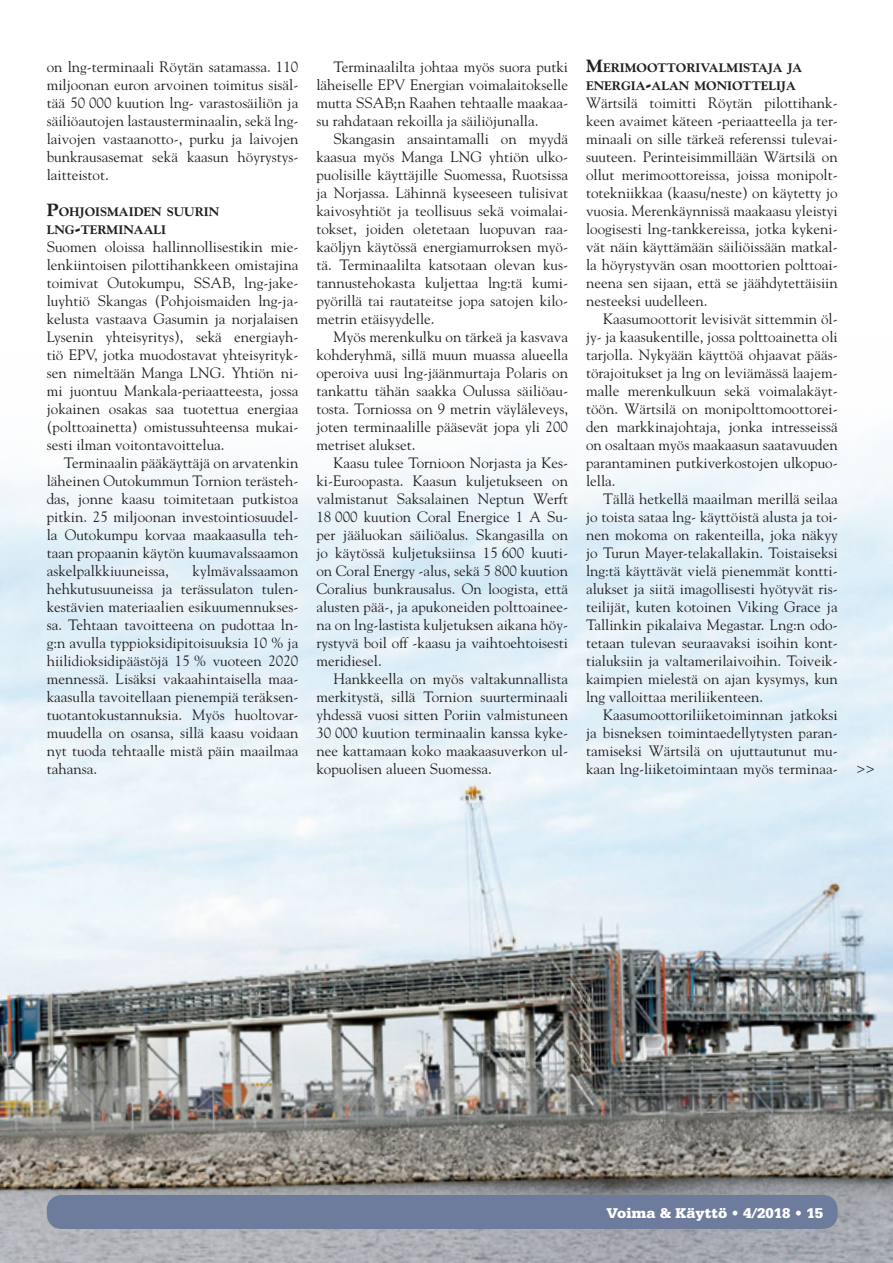
<style>
.page{position:relative;width:893px;height:1263px;background:#fff}
.page>*{position:absolute;margin:0;border:0;box-sizing:border-box;transform-origin:0 0}
.t1{font:15px/18px "Goudy";color:#231f20;text-align:justify}
.t2{font:900 15px "Serifa";color:#fff}
.t3{font:800 12.6px/18px "Goudy";color:#231f20}
.s1{font-size:18px}
</style>
<div class="page">
<img style="left:0;top:442px;width:893px;height:821px">
<div style="left:47px;top:1195px;width:791px;height:34px;background:#6d7b9c;border-radius:15px"></div>
<p class="t1" style="left:47px;top:57px;width:253px">on lng-terminaali Röytän satamassa. 110 miljoonan euron arvoinen toimitus sisäl&shy;tää 50 000 kuution lng- varastosäiliön ja säiliöautojen lastausterminaalin, sekä lng&shy;laivojen vastaanotto-, purku ja laivojen bunkrausasemat sekä kaasun höyrystys&shy;laitteistot.</p>
<p class="t3" style="left:47px;top:203px;width:174px"><span class="s1">P</span>OHJOISMAIDEN SUURIN<br>LNG<span class="s1">-</span>TERMINAALI</p>
<p class="t1" style="left:47px;top:237px;width:253px">Suomen oloissa hallinnollisestikin mie&shy;lenkiintoisen pilottihankkeen omistajina toimivat Outokumpu, SSAB, lng-jake&shy;luyhtiö Skangas (Pohjoismaiden lng-ja&shy;kelusta vastaava Gasumin ja norjalaisen Lysenin yhteisyritys), sekä energiayh&shy;tiö EPV, jotka muodostavat yhteisyrityk&shy;sen nimeltään Manga LNG. Yhtiön ni&shy;mi juontuu Mankala-periaatteesta, jossa jokainen osakas saa tuotettua energiaa (polttoainetta) omistussuhteensa mukai&shy;sesti ilman voitontavoittelua.</p>
<p class="t1" style="left:47px;top:453px;width:253px;text-indent:17px">Terminaalin pääkäyttäjä on arvatenkin läheinen Outokummun Tornion terästeh&shy;das, jonne kaasu toimitetaan putkistoa pitkin. 25 miljoonan investointiosuudel&shy;la Outokumpu korvaa maakaasulla teh&shy;taan propaanin käytön kuumavalssaamon askelpalkkiuuneissa,</p>
<p class="t1" style="left:47px;top:561px;width:253px;text-indent:146px">kylmävalssaamon hehkutusuuneissa ja terässulaton tulen&shy;kestävien materiaalien esikuumennukses&shy;sa. Tehtaan tavoitteena on pudottaa ln&shy;g:n avulla typpioksidipitoisuuksia 10 % ja hiilidioksidipäästöjä 15 % vuoteen 2020 mennessä. Lisäksi vakaahintaisella maa&shy;kaasulla tavoitellaan pienempiä teräksen&shy;tuotantokustannuksia. Myös huoltovar&shy;muudella on osansa, sillä kaasu voidaan nyt tuoda tehtaalle mistä päin maailmaa tahansa.</p>
<p class="t1" style="left:316px;top:57px;width:253px;text-indent:17px">Terminaalilta johtaa myös suora putki läheiselle EPV Energian voimalaitokselle mutta SSAB;n Raahen tehtaalle maakaa&shy;su rahdataan rekoilla ja säiliöjunalla.</p>
<p class="t1" style="left:316px;top:129px;width:253px;text-indent:17px">Skangasin ansaintamalli on myydä kaasua myös Manga LNG yhtiön ulko&shy;puolisille käyttäjille Suomessa, Ruotsissa ja Norjassa. Lähinnä kyseeseen tulisivat kaivosyhtiöt ja teollisuus sekä voimalai&shy;tokset, joiden oletetaan luopuvan raa&shy;kaöljyn käytössä energiamurroksen myö&shy;tä. Terminaalilta katsotaan olevan kus&shy;tannustehokasta kuljettaa lng:tä kumi&shy;pyörillä tai rautateitse jopa satojen kilo&shy;metrin etäisyydelle.</p>
<p class="t1" style="left:316px;top:327px;width:253px;text-indent:17px">Myös merenkulku on tärkeä ja kasvava kohderyhmä, sillä muun muassa alueella operoiva uusi lng-jäänmurtaja Polaris on tankattu tähän saakka Oulussa säiliöau&shy;tosta. Torniossa on 9 metrin väyläleveys, joten terminaalille pääsevät jopa yli 200 metriset alukset.</p>
<p class="t1" style="left:316px;top:453px;width:253px;text-indent:17px">Kaasu tulee Tornioon Norjasta ja Kes&shy;ki-Euroopasta. Kaasun kuljetukseen on valmistanut Saksalainen Neptun Werft 18 000 kuution Coral Energice 1 A Su&shy;per jääluokan säiliöalus. Skangasilla on jo käytössä kuljetuksiinsa 15 600 kuuti&shy;on Coral Energy -alus, sekä 5 800 kuution Coralius bunkrausalus. On loogista, että alusten pää-, ja apukoneiden polttoainee&shy;na on lng-lastista kuljetuksen aikana höy&shy;rystyvä boil off -kaasu ja vaihtoehtoisesti meridiesel.</p>
<p class="t1" style="left:316px;top:669px;width:253px;text-indent:17px">Hankkeella on myös valtakunnallista merkitystä, sillä Tornion suurterminaali yhdessä vuosi sitten Poriin valmistuneen 30 000 kuution terminaalin kanssa kyke&shy;nee kattamaan koko maakaasuverkon ul&shy;kopuolisen alueen Suomessa.</p>
<p class="t3" style="left:586px;top:59px;width:218px"><span class="s1">M</span>ERIMOOTTORIVALMISTAJA JA<br>ENERGIA<span class="s1">-</span>ALAN MONIOTTELIJA</p>
<p class="t1" style="left:586px;top:93px;width:253px">Wärtsilä toimitti Röytän pilottihank&shy;keen avaimet käteen -periaatteella ja ter&shy;minaali on sille tärkeä referenssi tulevai&shy;suuteen. Perinteisimmillään Wärtsilä on ollut merimoottoreissa, joissa monipolt&shy;totekniikkaa (kaasu/neste) on käytetty jo vuosia. Merenkäynnissä maakaasu yleistyi loogisesti lng-tankkereissa, jotka kykeni&shy;vät näin käyttämään säiliöissään matkal&shy;la höyrystyvän osan moottorien polttoai&shy;neena sen sijaan, että se jäähdytettäisiin nesteeksi uudelleen.</p>
<p class="t1" style="left:586px;top:309px;width:253px;text-indent:17px">Kaasumoottorit levisivät sittemmin öl&shy;jy- ja kaasukentille, jossa polttoainetta oli tarjolla. Nykyään käyttöä ohjaavat pääs&shy;törajoitukset ja lng on leviämässä laajem&shy;malle merenkulkuun sekä voimalakäyt&shy;töön. Wärtsilä on monipolttomoottorei&shy;den markkinajohtaja, jonka intresseissä on osaltaan myös maakaasun saatavuuden parantaminen putkiverkostojen ulkopuo&shy;lella.</p>
<p class="t1" style="left:586px;top:489px;width:253px;text-indent:17px">Tällä hetkellä maailman merillä seilaa jo toista sataa lng- käyttöistä alusta ja toi&shy;nen mokoma on rakenteilla, joka näkyy jo Turun Mayer-telakallakin. Toistaiseksi lng:tä käyttävät vielä pienemmät kontti&shy;alukset ja siitä imagollisesti hyötyvät ris&shy;teilijät, kuten kotoinen Viking Grace ja Tallinkin pikalaiva Megastar. Lng:n odo&shy;tetaan tulevan seuraavaksi isoihin kont&shy;tialuksiin ja valtamerilaivoihin. Toiveik&shy;kaimpien mielestä on ajan kysymys, kun lng valloittaa meriliikenteen.</p>
<p class="t1" style="left:586px;top:705px;width:290px;text-align:left;text-indent:17px">Kaasumoottoriliiketoiminnan jatkoksi<br>ja bisneksen toimintaedellytysten paran&shy;tamiseksi Wärtsilä on ujuttautunut mu-<br>kaan lng-liiketoimintaan myös terminaa- &gt;&gt;</p>
<p class="t2" style="left:607px;top:1204px;width:218px">Voima &amp; Käyttö • 4/2018 • 15</p>
</div>
